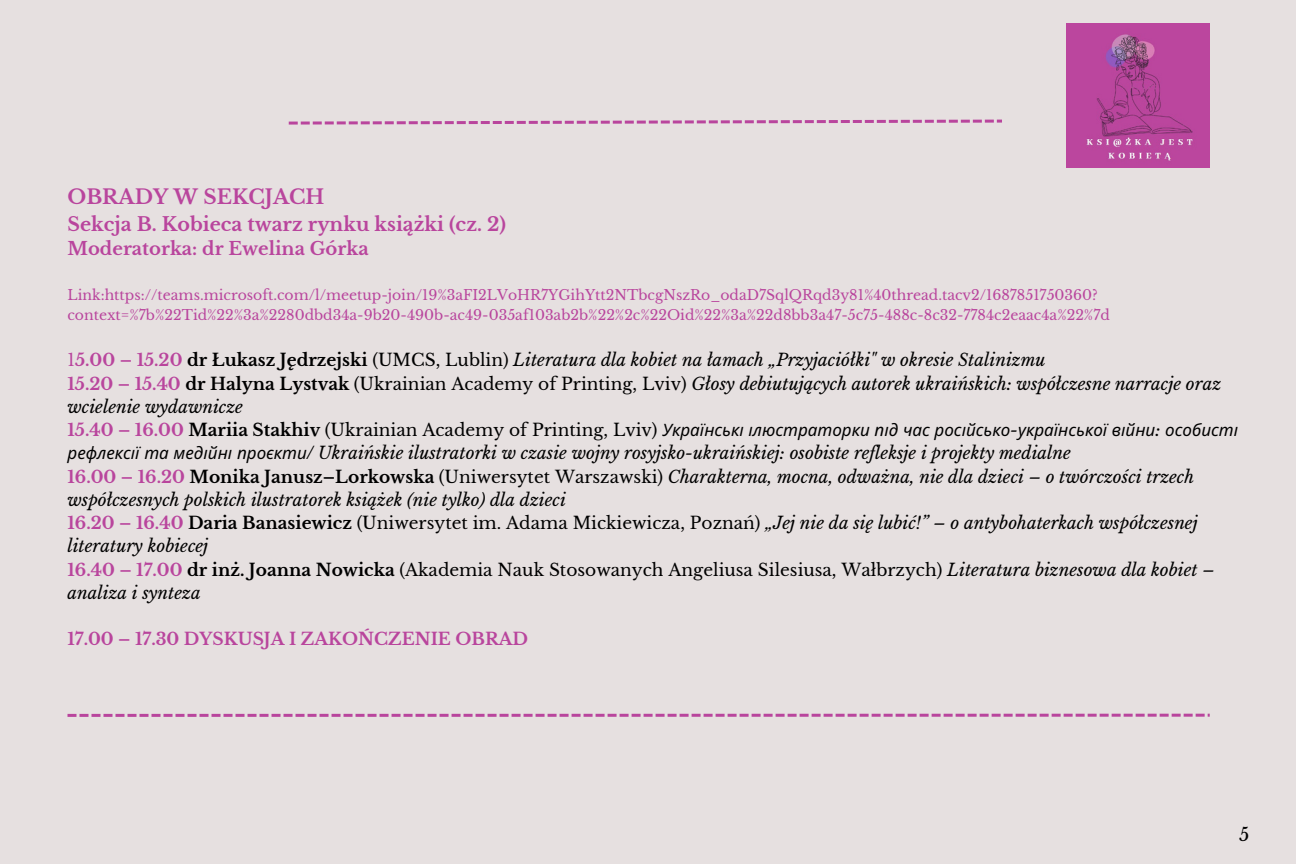
<style>
.page{position:relative;width:1296px;height:864px;background:#e6e0e0}
.page>*{position:absolute;margin:0;border:0;box-sizing:border-box;transform-origin:0 0}
.t1{font:700 20px "Libre Baskerville";color:#b9459d}
.t2{font:700 19px "Libre Baskerville";color:#b9459d}
.t3{font:700 18px "Libre Baskerville";color:#b9459d}
.t4{font:18px "Libre Baskerville";color:#000}
.t5{font:italic 17px/23.2px "Libre Baskerville";color:#000}
.t6{font:17px/23.2px "Libre Baskerville";color:#000}
.t7{font:700 17px "Libre Baskerville";color:#b9459d}
.t8{font:14px/19.5px "Libre Baskerville";color:#b9459d}
.s1{font-style:normal;color:#b9459d}
.s2{font-weight:700;font-style:normal;color:#b9459d}
.s3{font-weight:700;font-style:normal}
.s4{font-style:normal}
.s5{font-family:"Noto Sans"}
.s6{font-weight:700;color:#b9459d}
.s7{font-weight:700}
.s8{font-style:italic}
</style>
<div class="page">
<img style="left:1066px;top:24px;width:143px;height:143px">
<svg style="left:289px;top:120px;width:713px;height:5px"></svg>
<svg style="left:67px;top:714px;width:1143px;height:3px"></svg>
<p class="t1" style="left:67px;top:184px;width:259px">OBRADY W SEKCJACH</p>
<p class="t2" style="left:67px;top:212px;width:440px">Sekcja B. Kobieca twarz rynku książki (cz. 2)</p>
<p class="t3" style="left:67px;top:238px;width:303px">Moderatorka: dr Ewelina Górka</p>
<p class="t8" style="left:67px;top:286px;width:1044px">Link:https://teams.microsoft.com/l/meetup-join/19%3aFI2LVoHR7YGihYtt2NTbcgNszRo_odaD7SqlQRqd3y81%40thread.tacv2/1687851750360? context=%7b%22Tid%22%3a%2280dbd34a-9b20-490b-ac49-035af103ab2b%22%2c%22Oid%22%3a%22d8bb3a47-5c75-488c-8c32-7784c2eaac4a%22%7d</p>
<p class="t5" style="left:67px;top:349px;width:980px"><span class="s1">1</span><span class="s2">5.00 – 15.20</span> <span class="s3">dr Łukasz Jędrzejski</span> <span class="s4">(UMCS, Lublin)</span> Literatura dla kobiet na łamach „Przyjaciółki" w okresie Stalinizmu</p>
<p class="t5" style="left:67px;top:372px;width:1155px"><span class="s2">15.20 – 15.40</span> <span class="s3">dr Halyna Lystvak</span> <span class="s4">(Ukrainian Academy of Printing, Lviv)</span> Głosy debiutujących autorek ukraińskich: współczesne narracje oraz wcielenie wydawnicze</p>
<p class="t5" style="left:67px;top:419px;width:1171px"><span class="s2">15.40 – 16.00</span> <span class="s3">Mariia Stakhiv</span> <span class="s4">(Ukrainian Academy of Printing, Lviv)</span> <span class="s5">Українські ілюстраторки під час російсько</span>-<span class="s5">української війни</span>: <span class="s5">особисті рефлексії та медійні проєкти</span>/ Ukraińskie ilustratorki w czasie wojny rosyjsko-ukraińskiej: osobiste refleksje i projekty medialne</p>
<p class="t5" style="left:67px;top:465px;width:1128px"><span class="s2">16.00 – 16.20</span> <span class="s3">Monika Janusz–Lorkowska</span> <span class="s4">(Uniwersytet Warszawski)</span> Charakterna, mocna, odważna, nie dla dzieci – o twórczości trzech współczesnych polskich ilustratorek książek (nie tylko) dla dzieci</p>
<p class="t5" style="left:67px;top:512px;width:1132px"><span class="s2">16.20 – 16.40</span> <span class="s3">Daria Banasiewicz</span> <span class="s4">(Uniwersytet im. Adama Mickiewicza, Poznań)</span> „Jej nie da się lubić!” – o antybohaterkach współczesnej literatury kobiecej</p>
<p class="t6" style="left:67px;top:558px;width:1149px"><span class="s6">16.40 – 17.00</span> <span class="s7">dr inż. Joanna Nowicka</span> (Akademia Nauk Stosowanych Angeliusa Silesiusa, Wałbrzych) <span class="s8">Literatura biznesowa dla kobiet – analiza i synteza</span></p>
<p class="t7" style="left:67px;top:629px;width:462px">17.00 – 17.30 DYSKUSJA I ZAKOŃCZENIE OBRAD</p>
<p class="t4" style="left:1239px;top:823px;width:12px">5</p>
</div>
